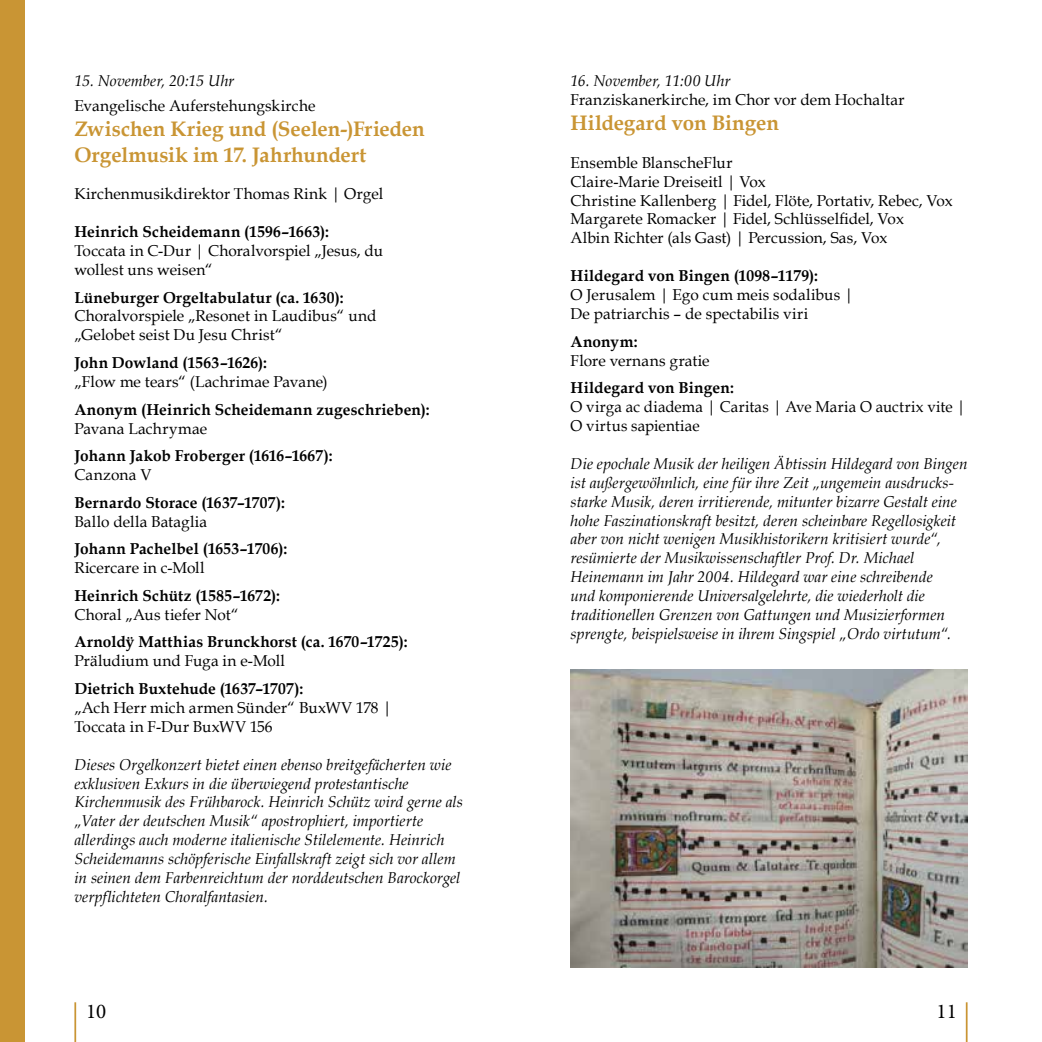
<style>
.page{position:relative;width:1042px;height:1042px;background:#fff}
.page>*{position:absolute;margin:0;border:0;box-sizing:border-box;transform-origin:0 0}
.t1{font:700 21px/25.2px "Book Antiqua";color:#c99534}
.t2{font:21px "Minion Pro";color:#000}
.t3{font:italic 15.75px/18.9px "Book Antiqua";letter-spacing:.005em;color:#000}
.t4{font:15.75px/18.9px "Book Antiqua";letter-spacing:.01em;color:#000}
.t5{font:700 15.75px "Book Antiqua";letter-spacing:.01em;color:#000}
.t6{font:15.75px/18.9px "Book Antiqua";letter-spacing:.01em;color:#000;scale:.96 1}
</style>
<div class="page">
<hr style="left:74px;top:1002px;width:2px;height:40px;background:#c99534">
<hr style="left:966px;top:1002px;width:1px;height:40px;background:#c99534">
<div style="left:0;top:0;width:25px;height:1042px;background:#c99534"></div>
<img style="left:570px;top:670px;width:397px;height:297px">
<p class="t3" style="left:74px;top:71px;width:161px">15. November, 20:15 Uhr</p>
<p class="t4" style="left:74px;top:96px;width:242px">Evangelische Auferstehungskirche</p>
<h1 class="t1" style="left:74px;top:116px;width:352px">Zwischen Krieg und (Seelen-)Frieden<br>Orgelmusik im 17. Jahrhundert</h1>
<p class="t4" style="left:74px;top:184px;width:310px">Kirchenmusikdirektor Thomas Rink | Orgel</p>
<p class="t5" style="left:74px;top:221px;width:256px">Heinrich Scheidemann (1596–1663):</p>
<p class="t4" style="left:74px;top:241px;width:310px">Toccata in C-Dur | Choralvorspiel „Jesus, du wollest uns weisen“</p>
<p class="t5" style="left:74px;top:286px;width:271px">Lüneburger Orgeltabulatur (ca. 1630):</p>
<p class="t4" style="left:74px;top:306px;width:303px">Choralvorspiele „Resonet in Laudibus“ und „Gelobet seist Du Jesu Christ“</p>
<p class="t5" style="left:74px;top:352px;width:194px">John Dowland (1563–1626):</p>
<p class="t4" style="left:74px;top:372px;width:255px">„Flow me tears“ (Lachrimae Pavane)</p>
<p class="t5" style="left:74px;top:398px;width:357px">Anonym (Heinrich Scheidemann zugeschrieben):</p>
<p class="t4" style="left:74px;top:418px;width:134px">Pavana Lachrymae</p>
<p class="t5" style="left:74px;top:445px;width:260px">Johann Jakob Froberger (1616–1667):</p>
<p class="t4" style="left:74px;top:465px;width:79px">Canzona V</p>
<p class="t5" style="left:74px;top:492px;width:212px">Bernardo Storace (1637–1707):</p>
<p class="t4" style="left:74px;top:511px;width:134px">Ballo della Bataglia</p>
<p class="t5" style="left:74px;top:538px;width:214px">Johann Pachelbel (1653–1706):</p>
<p class="t4" style="left:74px;top:558px;width:132px">Ricercare in c-Moll</p>
<p class="t5" style="left:74px;top:585px;width:207px">Heinrich Schütz (1585–1672):</p>
<p class="t4" style="left:74px;top:604px;width:166px">Choral „Aus tiefer Not“</p>
<p class="t5" style="left:74px;top:631px;width:335px">Arnoldÿ Matthias Brunckhorst (ca. 1670–1725):</p>
<p class="t4" style="left:74px;top:651px;width:212px">Präludium und Fuga in e-Moll</p>
<p class="t5" style="left:74px;top:678px;width:230px">Dietrich Buxtehude (1637–1707):</p>
<p class="t4" style="left:74px;top:698px;width:319px">„Ach Herr mich armen Sünder“ BuxWV 178 |<br>Toccata in F-Dur BuxWV 156</p>
<p class="t3" style="left:74px;top:754px;width:390px">Dieses Orgelkonzert bietet einen ebenso breitgefächerten wie exklusiven Exkurs in die überwiegend protestantische Kirchenmusik des Frühbarock. Heinrich Schütz wird gerne als „Vater der deutschen Musik“ apostrophiert, importierte allerdings auch moderne italienische Stilelemente. Heinrich Scheidemanns schöpferische Einfallskraft zeigt sich vor allem in seinen dem Farbenreichtum der norddeutschen Barockorgel verpflichteten Choralfantasien.</p>
<p class="t3" style="left:570px;top:71px;width:161px">16. November, 11:00 Uhr</p>
<p class="t4" style="left:570px;top:90px;width:335px">Franziskanerkirche, im Chor vor dem Hochaltar</p>
<h1 class="t1" style="left:570px;top:110px;width:210px">Hildegard von Bingen</h1>
<p class="t4" style="left:570px;top:153px;width:384px">Ensemble BlanscheFlur<br>Claire-Marie Dreiseitl | Vox<br>Christine Kallenberg | Fidel, Flöte, Portativ, Rebec, Vox Margarete Romacker | Fidel, Schlüsselfidel, Vox<br>Albin Richter (als Gast) | Percussion, Sas, Vox</p>
<p class="t5" style="left:570px;top:265px;width:249px">Hildegard von Bingen (1098–1179):</p>
<p class="t4" style="left:570px;top:285px;width:284px">O Jerusalem | Ego cum meis sodalibus |<br>De patriarchis – de spectabilis viri</p>
<p class="t5" style="left:570px;top:331px;width:68px">Anonym:</p>
<p class="t4" style="left:570px;top:350px;width:141px">Flore vernans gratie</p>
<p class="t5" style="left:570px;top:377px;width:165px">Hildegard von Bingen:</p>
<p class="t6" style="left:570px;top:397px;width:413px">O virga ac diadema | Caritas | Ave Maria O auctrix vite |<br>O virtus sapientiae</p>
<p class="t3" style="left:570px;top:454px;width:398px">Die epochale Musik der heiligen Äbtissin Hildegard von Bingen ist außergewöhnlich, eine für ihre Zeit „ungemein ausdrucks&shy;starke Musik, deren irritierende, mitunter bizarre Gestalt eine hohe Faszinationskraft besitzt, deren scheinbare Regellosigkeit aber von nicht wenigen Musikhistorikern kritisiert wurde“, resümierte der Musikwissenschaftler Prof. Dr. Michael Heinemann im Jahr 2004. Hildegard war eine schreibende<br>und komponierende Universalgelehrte, die wiederholt die traditionellen Grenzen von Gattungen und Musizierformen sprengte, beispielsweise in ihrem Singspiel „Ordo virtutum“.</p>
<h1 class="t2" style="left:86px;top:997px;width:22px">10</h1>
<h1 class="t2" style="left:936px;top:997px;width:22px">11</h1>
</div>
